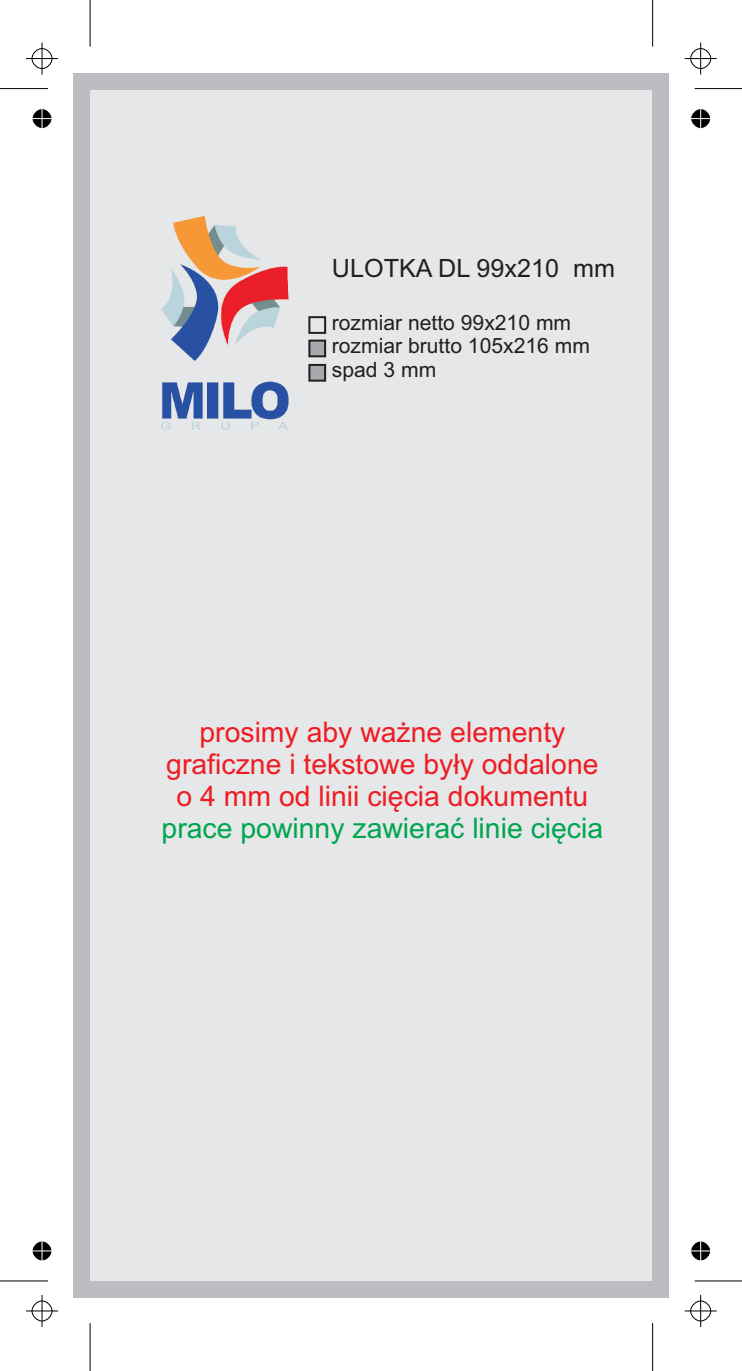
<style>
.page{position:relative;width:742px;height:1371px;background:#fff}
.page>*{position:absolute;margin:0;border:0;box-sizing:border-box;transform-origin:0 0}
.t1{font:28.4px/31.6px "Arial";color:#ee1d23;text-align:center}
.t2{font:28.4px "Arial";color:#00a54f}
.t3{font:25.2px "Arial";color:#231f20}
.t4{font:21px/23.6px "Arial";color:#231f20}
</style>
<div class="page">
<div style="left:73px;top:73px;width:595px;height:1225px;background:#bcbdc0"></div>
<div style="left:90px;top:90px;width:561px;height:1191px;background:#e6e7e9"></div>
<img style="left:161px;top:215px;width:128px;height:215px">
<div style="left:308px;top:316px;width:18px;height:18px;border:2px solid #231f20"></div>
<svg style="left:308px;top:339px;width:19px;height:43px"></svg>
<hr style="left:0;top:1280px;width:48px;height:1px;background:#000">
<hr style="left:90px;top:1323px;width:1px;height:48px;background:#000">
<hr style="left:0;top:88px;width:48px;height:1px;background:#000">
<hr style="left:90px;top:0;width:1px;height:47px;background:#000">
<hr style="left:694px;top:88px;width:47px;height:1px;background:#000">
<hr style="left:652px;top:0;width:1px;height:47px;background:#000">
<hr style="left:694px;top:1280px;width:47px;height:1px;background:#000">
<hr style="left:652px;top:1323px;width:1px;height:48px;background:#000">
<svg style="left:32px;top:1300px;width:20px;height:21px"></svg>
<hr style="left:26px;top:1310px;width:32px;height:1px;background:#000">
<hr style="left:42px;top:1295px;width:1px;height:32px;background:#000">
<svg style="left:32px;top:48px;width:20px;height:21px"></svg>
<hr style="left:26px;top:58px;width:32px;height:1px;background:#000">
<hr style="left:42px;top:43px;width:1px;height:32px;background:#000">
<svg style="left:690px;top:48px;width:20px;height:21px"></svg>
<hr style="left:684px;top:58px;width:32px;height:1px;background:#000">
<hr style="left:700px;top:43px;width:1px;height:32px;background:#000">
<svg style="left:690px;top:1300px;width:20px;height:21px"></svg>
<hr style="left:684px;top:1310px;width:32px;height:1px;background:#000">
<hr style="left:700px;top:1295px;width:1px;height:32px;background:#000">
<svg style="left:32px;top:1240px;width:20px;height:21px"></svg>
<hr style="left:26px;top:1250px;width:32px;height:1px;background:#fff">
<hr style="left:42px;top:1235px;width:1px;height:32px;background:#fff">
<svg style="left:32px;top:108px;width:20px;height:21px"></svg>
<hr style="left:26px;top:118px;width:32px;height:1px;background:#fff">
<hr style="left:42px;top:103px;width:1px;height:32px;background:#fff">
<svg style="left:690px;top:108px;width:20px;height:21px"></svg>
<hr style="left:684px;top:118px;width:32px;height:1px;background:#fff">
<hr style="left:700px;top:103px;width:1px;height:32px;background:#fff">
<svg style="left:690px;top:1240px;width:20px;height:21px"></svg>
<hr style="left:684px;top:1250px;width:32px;height:1px;background:#fff">
<hr style="left:700px;top:1235px;width:1px;height:32px;background:#fff">
<p class="t3" style="left:332px;top:259px;width:284px">ULOTKA DL 99x210 mm</p>
<p class="t4" style="left:332px;top:312px;width:259px">rozmiar netto 99x210 mm rozmiar brutto 105x216 mm spad 3 mm</p>
<p class="t1" style="left:166px;top:719px;width:433px">prosimy aby wa¿ne elementy graficzne i tekstowe by³y oddalone o 4 mm od linii ciêcia dokumentu</p>
<p class="t2" style="left:161px;top:817px;width:443px">prace powinny zawieraæ linie ciêcia</p>
</div>
